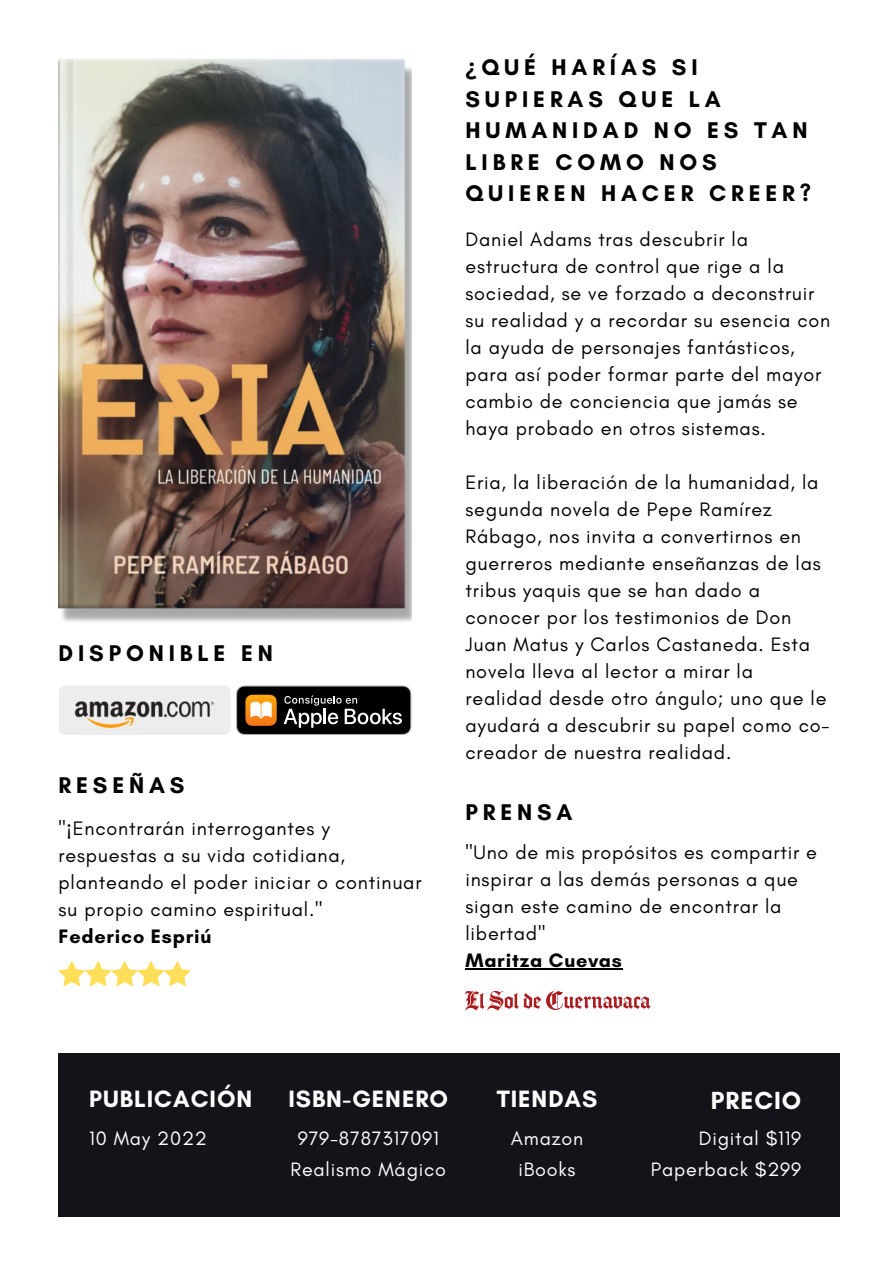
<style>
.page{position:relative;width:893px;height:1264px;background:#fff}
.page>*{position:absolute;margin:0;border:0;box-sizing:border-box;transform-origin:0 0}
.t1{font:700 25.2px "Glacial Indifference";letter-spacing:.04em;color:#fff}
.t2{font:700 24px "Glacial Indifference";letter-spacing:.04em;color:#fff}
.t3{font:700 23.1px/31.5px "Glacial Indifference";letter-spacing:.21em;color:#000}
.t4{font:19.8px/27px "Glacial Indifference";letter-spacing:.04em;color:#000}
.t5{font:19.8px "Glacial Indifference";letter-spacing:.04em;color:#fff}
.t6{font:700 19.8px "Glacial Indifference";letter-spacing:.04em;color:#000}
.s1{font-family:"Noto Sans"}
</style>
<div class="page">
<img style="left:59px;top:59px;width:352px;height:563px">
<div style="left:59px;top:1053px;width:781px;height:163px;background:#12141a"></div>
<svg style="left:236px;top:685px;width:175px;height:50px;background:#413930"></svg>
<div style="left:59px;top:685px;width:171px;height:50px;background:#ededed;border-radius:7px"></div>
<img style="left:74px;top:701px;width:141px;height:27px">
<svg style="left:59px;top:961px;width:132px;height:25px"></svg>
<hr style="left:465px;top:968px;width:157px;height:1px;background:#000">
<svg style="left:465px;top:990px;width:185px;height:20px"></svg>
<p class="t3" style="left:59px;top:637px;width:216px">DISPONIBLE EN</p>
<p class="t3" style="left:59px;top:769px;width:127px">RESEÑAS</p>
<p class="t4" style="left:59px;top:814px;width:364px">"<span class="s1">¡</span>Encontrarán interrogantes y respuestas a su vida cotidiana, planteando el poder iniciar o continuar su propio camino espiritual."</p>
<p class="t6" style="left:59px;top:924px;width:154px">Federico Espriú</p>
<p class="t3" style="left:465px;top:52px;width:347px"><span class="s1">¿</span>QUÉ HARÍAS SI<br>SUPIERAS QUE LA<br>HUMANIDAD NO ES TAN<br>LIBRE COMO NOS<br>QUIEREN HACER CREER?</p>
<p class="t4" style="left:465px;top:225px;width:366px">Daniel Adams tras descubrir la estructura de control que rige a la sociedad, se ve forzado a deconstruir su realidad y a recordar su esencia con la ayuda de personajes fantásticos, para así poder formar parte del mayor cambio de conciencia que jamás se haya probado en otros sistemas.</p>
<p class="t4" style="left:465px;top:468px;width:366px">Eria, la liberación de la humanidad, la segunda novela de Pepe Ramírez Rábago, nos invita a convertirnos en guerreros mediante enseñanzas de las tribus yaquis que se han dado a conocer por los testimonios de Don Juan Matus y Carlos Castaneda. Esta novela lleva al lector a mirar la realidad desde otro ángulo; uno que le ayudará a descubrir su papel como co&shy;creador de nuestra realidad.</p>
<p class="t3" style="left:465px;top:796px;width:109px">PRENSA</p>
<p class="t4" style="left:465px;top:839px;width:353px">"Uno de mis propósitos es compartir e inspirar a las demás personas a que sigan este camino de encontrar la libertad"</p>
<p class="t6" style="left:465px;top:948px;width:158px">Maritza Cuevas</p>
<p class="t2" style="left:89px;top:1084px;width:164px">PUBLICACIÓN</p>
<p class="t5" style="left:89px;top:1125px;width:119px">10 May 2022</p>
<p class="t2" style="left:288px;top:1084px;width:161px">ISBN-GENERO</p>
<p class="t5" style="left:298px;top:1125px;width:142px">979-8787317091</p>
<p class="t5" style="left:290px;top:1157px;width:157px">Realismo Mágico</p>
<p class="t2" style="left:496px;top:1084px;width:102px">TIENDAS</p>
<p class="t5" style="left:511px;top:1125px;width:74px">Amazon</p>
<p class="t5" style="left:518px;top:1157px;width:59px">iBooks</p>
<p class="t1" style="left:711px;top:1085px;width:92px">PRECIO</p>
<p class="t5" style="left:699px;top:1125px;width:104px">Digital $119</p>
<p class="t5" style="left:650px;top:1157px;width:152px">Paperback $299</p>
</div>
